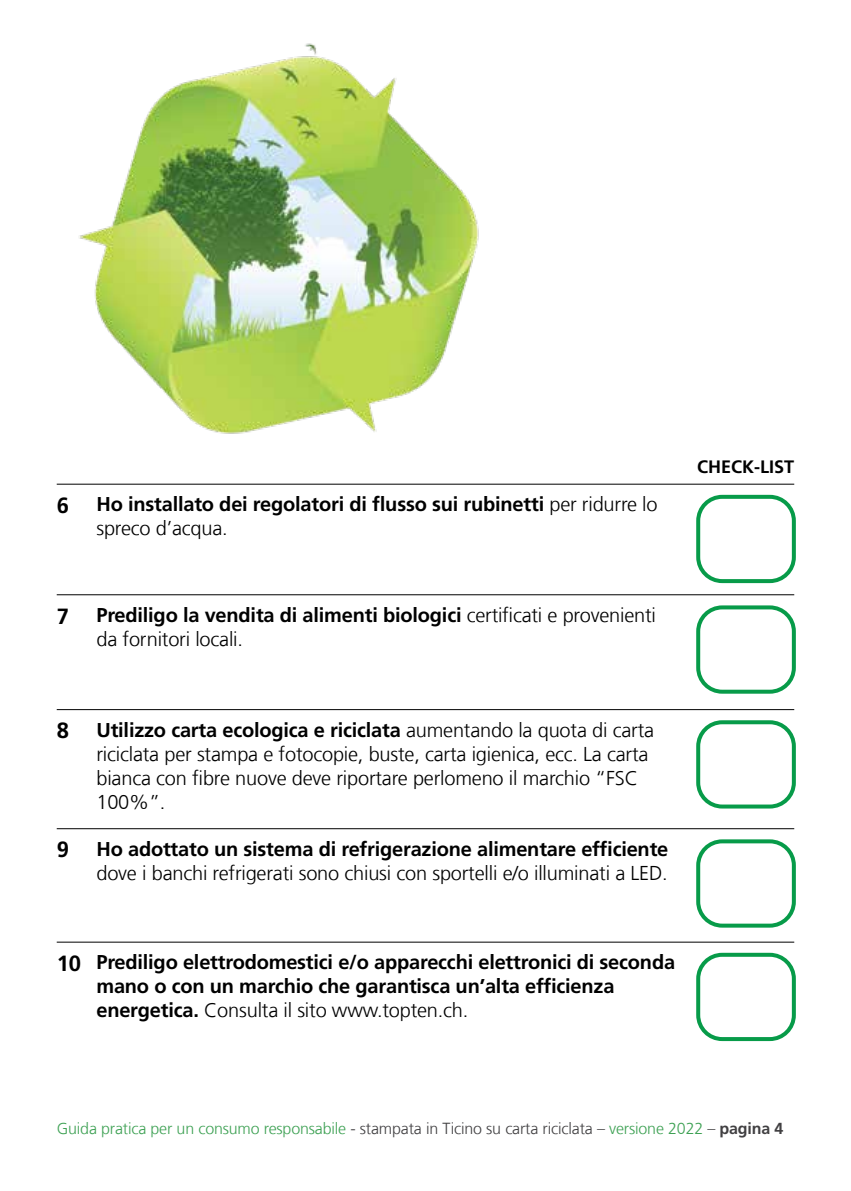
<style>
.page{position:relative;width:851px;height:1191px;background:#fff}
.page>*{position:absolute;margin:0;border:0;box-sizing:border-box;transform-origin:0 0}
.t1{font:700 22px "Frutiger LT Com";color:#000}
.t2{font:300 20px/24px "Frutiger LT Com";letter-spacing:-.01em;color:#000}
.t3{font:700 20px/24px "Frutiger LT Com";letter-spacing:-.01em;color:#000}
.t4{font:700 18px "Frutiger LT Com";color:#000}
.t5{font:300 16px "Frutiger LT Com";letter-spacing:-.01em;color:#3ea154}
.s1{font-weight:300}
.s2{font-weight:700}
.s3{color:#414042}
.s4{font-weight:700;color:#414042}
</style>
<div class="page">
<hr style="left:57px;top:484px;width:737px;height:1px;background:#000">
<div style="left:696px;top:495px;width:99px;height:88px;border:4px solid #079b49;border-radius:24px"></div>
<hr style="left:57px;top:594px;width:737px;height:1px;background:#000">
<div style="left:696px;top:605px;width:99px;height:88px;border:4px solid #079b49;border-radius:24px"></div>
<hr style="left:57px;top:709px;width:737px;height:1px;background:#000">
<div style="left:696px;top:720px;width:99px;height:88px;border:4px solid #079b49;border-radius:24px"></div>
<hr style="left:57px;top:828px;width:737px;height:1px;background:#000">
<div style="left:696px;top:839px;width:99px;height:88px;border:4px solid #079b49;border-radius:24px"></div>
<hr style="left:57px;top:941px;width:737px;height:1px;background:#000">
<div style="left:696px;top:952px;width:99px;height:89px;border:4px solid #079b49;border-radius:24px"></div>
<img style="left:79px;top:43px;width:400px;height:391px">
<p class="t1" style="left:57px;top:492px;width:14px">6</p>
<p class="t1" style="left:57px;top:603px;width:14px">7</p>
<p class="t3" style="left:96px;top:492px;width:562px">Ho installato dei regolatori di flusso sui rubinetti <span class="s1">per ridurre lo spreco d’acqua.</span></p>
<p class="t2" style="left:96px;top:603px;width:561px"><span class="s2">Prediligo la vendita di alimenti biologici</span> certificati e provenienti da fornitori locali.</p>
<p class="t4" style="left:697px;top:456px;width:99px">CHECK-LIST</p>
<p class="t1" style="left:57px;top:718px;width:14px">8</p>
<p class="t1" style="left:57px;top:837px;width:14px">9</p>
<p class="t2" style="left:96px;top:718px;width:559px"><span class="s2">Utilizzo carta ecologica e riciclata</span> aumentando la quota di carta riciclata per stampa e fotocopie, buste, carta igienica, ecc. La carta bianca con fibre nuove deve riportare perlomeno il marchio “FSC 100%”.</p>
<p class="t3" style="left:96px;top:837px;width:573px">Ho adottato un sistema di refrigerazione alimentare efficiente</p>
<p class="t2" style="left:96px;top:861px;width:572px">dove i banchi refrigerati sono chiusi con sportelli e/o illuminati a LED.</p>
<p class="t1" style="left:57px;top:950px;width:26px">10</p>
<p class="t3" style="left:96px;top:950px;width:580px">Prediligo elettrodomestici e/o apparecchi elettronici di seconda mano o con un marchio che garantisca un’alta efficienza energetica. <span class="s1">Consulta il sito www.topten.ch.</span></p>
<p class="t5" style="left:57px;top:1119px;width:728px">Guida pratica per un consumo responsabile <span class="s3">- stampata in Ticino su carta riciclata –</span> versione 2022 <span class="s3">–</span> <span class="s4">pagina 4</span></p>
</div>
